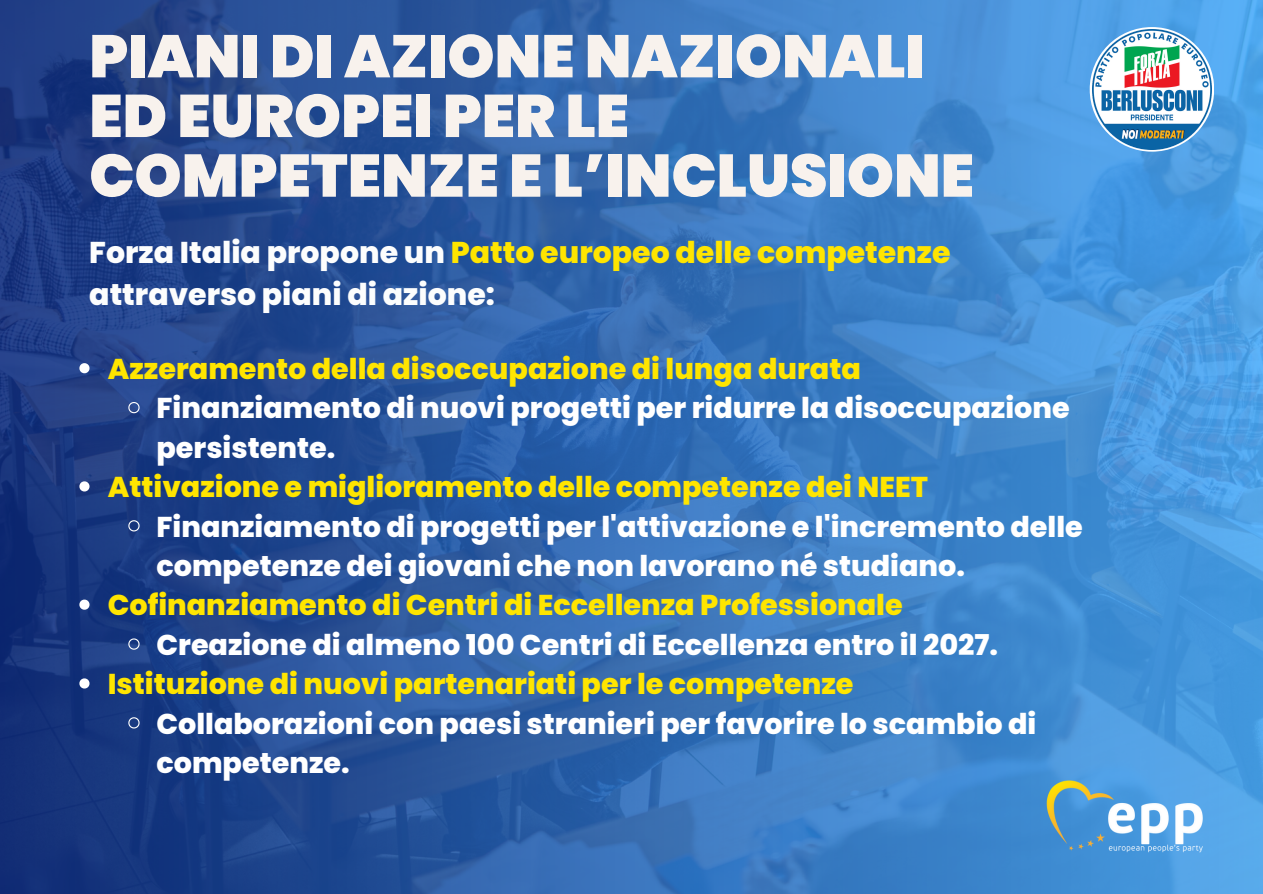
<style>
.page{position:relative;width:1263px;height:894px;background:#fff}
.page>*{position:absolute;margin:0;border:0;box-sizing:border-box;transform-origin:0 0}
.t1{font:900 60px/59.7px "Poppins";color:#f8f2ed}
.t2{font:800 30px/41.7px "Poppins";color:#fcfdfd}
.t3{font:800 28.65px/39.3px "Poppins";color:#fff}
.t4{font:800 28.65px "Poppins";color:#ffe500}
.s1{color:#ffe500}
</style>
<div class="page">
<img style="left:0;top:0;width:1263px;height:893px">
<svg style="left:79px;top:363px;width:11px;height:10px"></svg>
<svg style="left:128px;top:401px;width:12px;height:13px"></svg>
<svg style="left:79px;top:481px;width:11px;height:10px"></svg>
<svg style="left:128px;top:519px;width:12px;height:13px"></svg>
<svg style="left:79px;top:599px;width:11px;height:10px"></svg>
<svg style="left:128px;top:637px;width:12px;height:13px"></svg>
<svg style="left:79px;top:678px;width:11px;height:10px"></svg>
<svg style="left:128px;top:716px;width:12px;height:13px"></svg>
<img style="left:1031px;top:767px;width:188px;height:97px">
<img style="left:1092px;top:30px;width:120px;height:119px">
<p class="t1" style="left:89px;top:26px;width:837px">PIANI DI AZIONE NAZIONALI<br>ED EUROPEI PER LE</p>
<p class="t1" style="left:89px;top:146px;width:886px">COMPETENZE E L’INCLUSIONE</p>
<p class="t2" style="left:89px;top:232px;width:863px">Forza Italia propone un <span class="s1">Patto europeo delle competenze </span>attraverso piani di azione:</p>
<p class="t4" style="left:108px;top:349px;width:754px">Azzeramento della disoccupazione di lunga durata</p>
<h1 class="t3" style="left:157px;top:388px;width:915px">Finanziamento di nuovi progetti per ridurre la disoccupazione persistente.</h1>
<p class="t4" style="left:108px;top:467px;width:822px">Attivazione e miglioramento delle competenze dei NEET</p>
<p class="t3" style="left:157px;top:506px;width:928px">Finanziamento di progetti per l'attivazione e l'incremento delle competenze dei giovani che non lavorano né studiano.</p>
<h2 class="t4" style="left:108px;top:585px;width:796px">Cofinanziamento di Centri di Eccellenza Professionale</h2>
<p class="t3" style="left:157px;top:625px;width:843px">Creazione di almeno 100 Centri di Eccellenza entro il 2027.</p>
<p class="t4" style="left:108px;top:664px;width:747px">Istituzione di nuovi partenariati per le competenze</p>
<p class="t3" style="left:157px;top:703px;width:881px">Collaborazioni con paesi stranieri per favorire lo scambio di competenze.</p>
</div>
